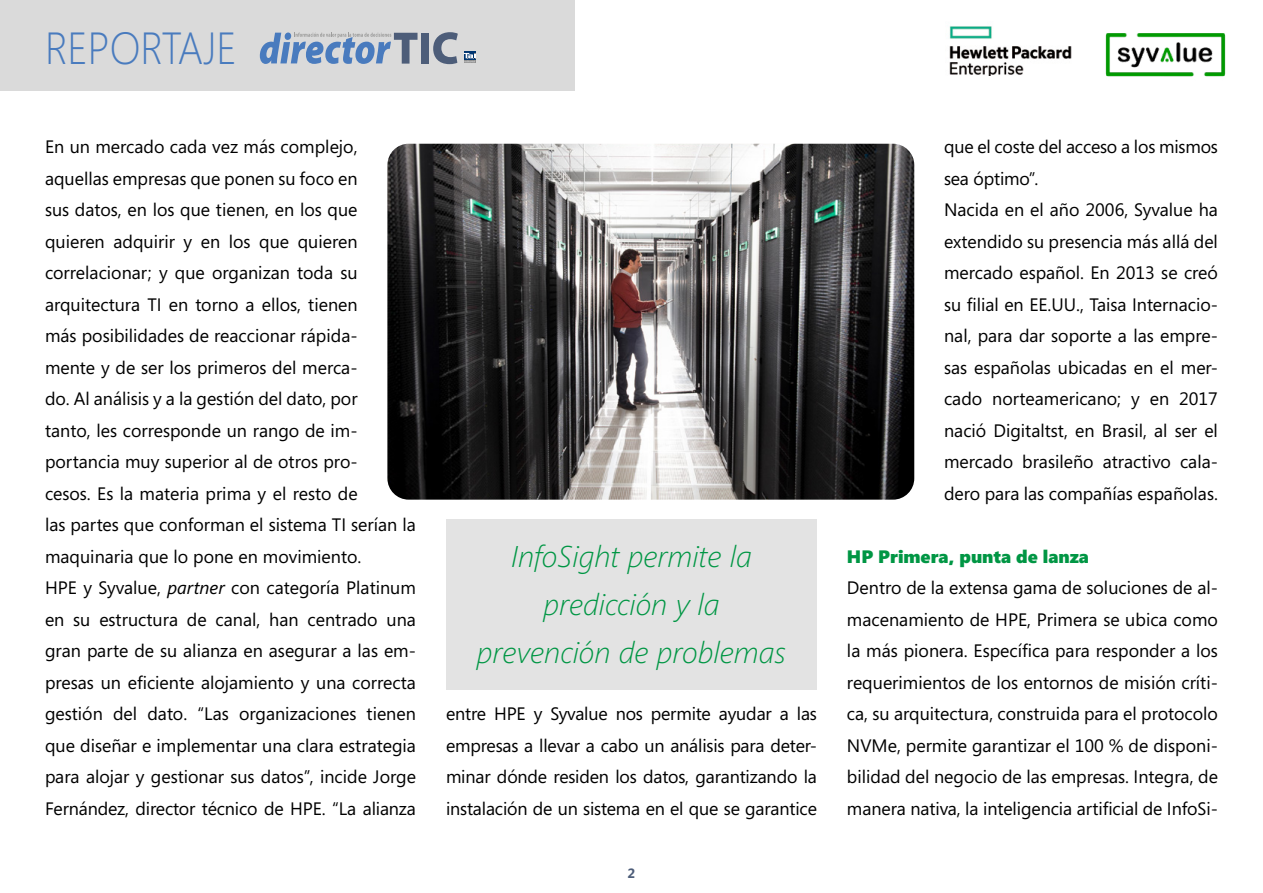
<style>
.page{position:relative;width:1263px;height:893px;background:#fff}
.page>*{position:absolute;margin:0;border:0;box-sizing:border-box;transform-origin:0 0}
.t1{font:300 45px "Segoe";color:#497bbe;scale:.9 1}
.t2{font:italic 300 30px/48px "Segoe";color:#009644;text-align:center}
.t3{font:18px/31.5px "Segoe";color:#000}
.t4{font:900 18px "Segoe";color:#009644}
.t5{font:700 13.5px "Segoe";color:#4d5d79}
.s1{font-style:italic}
</style>
<div class="page">
<div style="left:0;top:0;width:574px;height:90px;background:#dadada"></div>
<div style="left:421px;top:33px;width:8px;height:31px;background:#4d5d79"></div>
<svg style="left:433px;top:32px;width:25px;height:32px"></svg>
<div style="left:464px;top:51px;width:11px;height:9px;background:#003671"></div>
<svg style="left:464px;top:53px;width:12px;height:10px"></svg>
<svg style="left:260px;top:33px;width:157px;height:31px"></svg>
<img style="left:949px;top:26px;width:123px;height:49px">
<img style="left:1105px;top:33px;width:121px;height:44px">
<img style="left:387px;top:144px;width:527px;height:356px">
<div style="left:446px;top:519px;width:371px;height:170px;background:#e3e3e3"></div>
<h1 class="t1" style="left:45px;top:22px;width:215px">REPORTAJE</h1>
<p class="t3" style="left:45px;top:130px;width:372px">En un mercado cada vez más complejo, aquellas empresas que ponen su foco en<br>sus datos, en los que tienen, en los que quieren adquirir y en los que quieren correlacionar; y que organizan toda su arquitectura TI en torno a ellos, tienen<br>más posibilidades de reaccionar rápida-<br>mente y de ser los primeros del merca-<br>do. Al análisis y a la gestión del dato, por<br>tanto, les corresponde un rango de im&shy;portancia muy superior al de otros pro-<br>cesos. Es la materia prima y el resto de<br>las partes que conforman el sistema TI serían la maquinaria que lo pone en movimiento.<br>HPE y Syvalue, <span class="s1">partner</span> con categoría Platinum en su estructura de canal, han centrado una gran parte de su alianza en asegurar a las em&shy;presas un eficiente alojamiento y una correcta gestión del dato. “Las organizaciones tienen que diseñar e implementar una clara estrategia para alojar y gestionar sus datos”, incide Jorge Fernández, director técnico de HPE. “La alianza</p>
<h2 class="t2" style="left:477px;top:533px;width:311px">InfoSight permite la predicción y la prevención de problemas</h2>
<p class="t3" style="left:446px;top:697px;width:372px;text-align:justify">entre HPE y Syvalue nos permite ayudar a las empresas a llevar a cabo un análisis para deter&shy;minar dónde residen los datos, garantizando la instalación de un sistema en el que se garantice</p>
<p class="t5" style="left:628px;top:864px;width:9px">2</p>
<p class="t3" style="left:944px;top:130px;width:275px">que el coste del acceso a los mismos sea óptimo”.<br>Nacida en el año 2006, Syvalue ha extendido su presencia más allá del mercado español. En 2013 se creó su filial en EE.UU., Taisa Internacio&shy;nal, para dar soporte a las empre&shy;sas españolas ubicadas en el mer&shy;cado norteamericano; y en 2017 nació Digitaltst, en Brasil, al ser el mercado brasileño atractivo cala&shy;dero para las compañías españolas.</p>
<p class="t4" style="left:847px;top:546px;width:243px">HP Primera, punta de lanza</p>
<p class="t3" style="left:847px;top:571px;width:372px;text-align:justify">Dentro de la extensa gama de soluciones de al&shy;macenamiento de HPE, Primera se ubica como la más pionera. Específica para responder a los requerimientos de los entornos de misión críti&shy;ca, su arquitectura, construida para el protocolo NVMe, permite garantizar el 100 % de disponi&shy;bilidad del negocio de las empresas. Integra, de manera nativa, la inteligencia artificial de InfoSi-</p>
</div>
